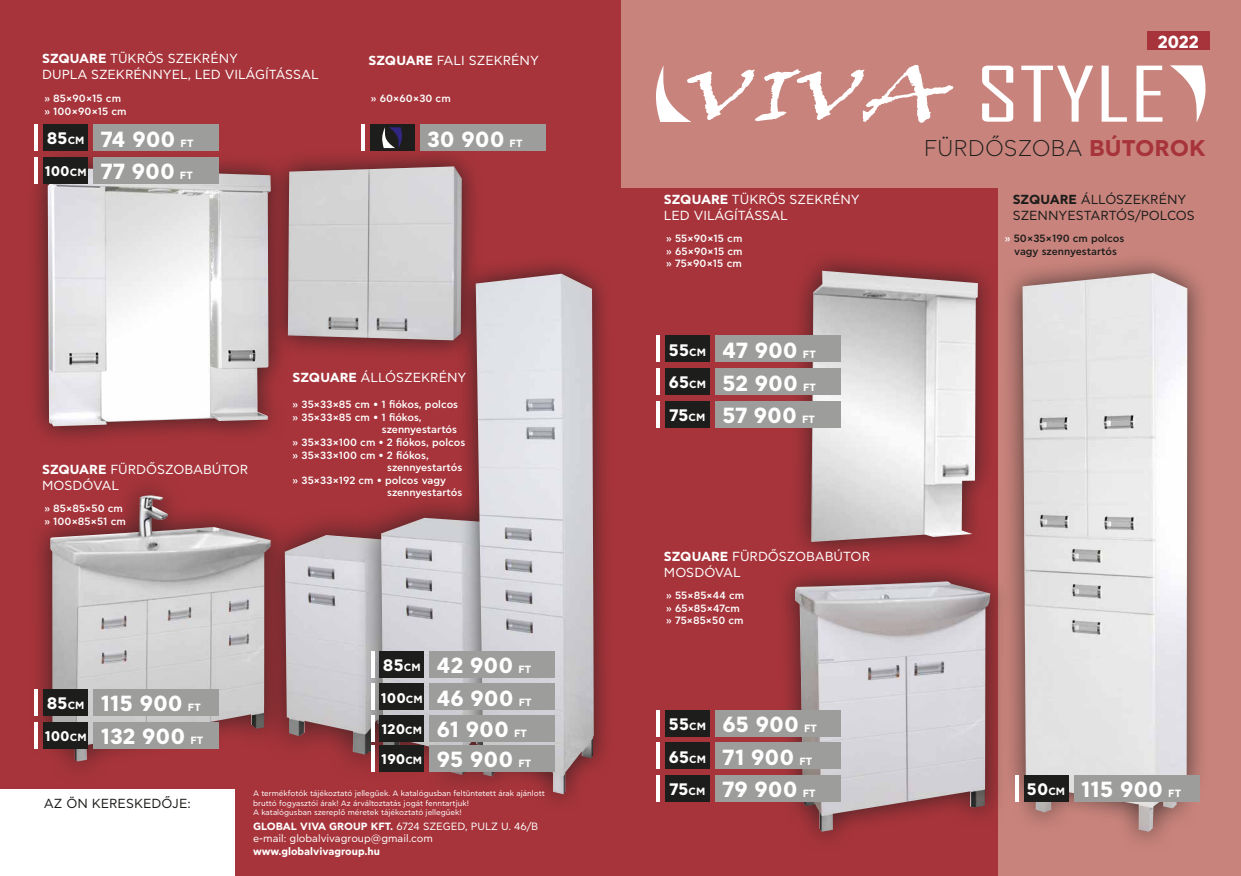
<style>
.page{position:relative;width:1241px;height:876px;background:#fff}
.page>*{position:absolute;margin:0;border:0;box-sizing:border-box;transform-origin:0 0}
.t1{font:300 22.75px "Apivita Asty";color:#1d1d1b}
.t2{font:700 21.88px/32.8px "Apivita Asty";color:#fff}
.t3{font:700 17.5px "Apivita Asty";color:#fff}
.t4{font:13.12px/15.8px "Apivita Asty";color:#fff}
.t5{font:13.12px/15.8px "Apivita Asty";color:#1d1d1b}
.t6{font:500 10.5px/12.6px "Apivita Asty";color:#fff}
.t7{font:10.5px/12.6px "Apivita Asty";color:#fff}
.t8{font:500 10.5px/12.6px "Apivita Asty";color:#1d1d1b;text-align:center}
.t9{font:700 10.5px "Apivita Asty";color:#fff}
.t10{font:7.88px/9.5px "Apivita Asty";color:#fff}
.s1{font-weight:700}
.s2{font-size:16.62px}
.s3{font-size:10.5px}
.s4{font-size:14px}
.s5{font-weight:700;color:#a7343b}
.s6{color:#fff}
</style>
<div class="page">
<div style="left:620px;top:0;width:620px;height:876px;background:#c8837c"></div>
<div style="left:0;top:0;width:620px;height:876px;background:#a7343b"></div>
<div style="left:620px;top:188px;width:377px;height:688px;background:#a7343b"></div>
<svg style="left:1170px;top:65px;width:35px;height:57px"></svg>
<svg style="left:656px;top:65px;width:297px;height:58px"></svg>
<svg style="left:982px;top:66px;width:180px;height:56px"></svg>
<div style="left:789px;top:249px;width:210px;height:314px;background:#1d1d1b;opacity:.75"></div>
<img style="left:811px;top:271px;width:166px;height:271px">
<div style="left:26px;top:146px;width:265px;height:301px;background:#1d1d1b;opacity:.75"></div>
<img style="left:48px;top:167px;width:223px;height:259px">
<div style="left:267px;top:146px;width:216px;height:215px;background:#1d1d1b;opacity:.75"></div>
<img style="left:288px;top:166px;width:174px;height:174px">
<div style="left:258px;top:509px;width:163px;height:270px;background:#1d1d1b;opacity:.75"></div>
<img style="left:293px;top:535px;width:61px;height:219px">
<div style="left:354px;top:492px;width:163px;height:307px;background:#1d1d1b;opacity:.75"></div>
<img style="left:381px;top:518px;width:74px;height:256px">
<div style="left:773px;top:560px;width:238px;height:292px;background:#1d1d1b;opacity:.75"></div>
<img style="left:795px;top:581px;width:195px;height:250px">
<div style="left:455px;top:254px;width:159px;height:559px;background:#1d1d1b;opacity:.75"></div>
<img style="left:475px;top:274px;width:118px;height:520px">
<div style="left:1000px;top:252px;width:209px;height:600px;background:#1d1d1b;opacity:.75"></div>
<img style="left:1022px;top:273px;width:165px;height:558px">
<div style="left:715px;top:369px;width:125px;height:26px;background:#9d9d9c"></div>
<div style="left:665px;top:369px;width:44px;height:26px;background:#1d1d1b"></div>
<hr style="left:656px;top:369px;width:3px;height:26px;background:#fff">
<div style="left:715px;top:401px;width:125px;height:26px;background:#9d9d9c"></div>
<div style="left:665px;top:401px;width:44px;height:26px;background:#1d1d1b"></div>
<hr style="left:656px;top:401px;width:3px;height:26px;background:#fff">
<div style="left:429px;top:651px;width:126px;height:26px;background:#9d9d9c"></div>
<div style="left:380px;top:651px;width:44px;height:26px;background:#1d1d1b"></div>
<hr style="left:371px;top:651px;width:3px;height:26px;background:#fff">
<div style="left:429px;top:745px;width:126px;height:26px;background:#9d9d9c"></div>
<div style="left:380px;top:745px;width:44px;height:26px;background:#1d1d1b"></div>
<hr style="left:371px;top:745px;width:3px;height:26px;background:#fff">
<div style="left:429px;top:715px;width:126px;height:26px;background:#9d9d9c"></div>
<div style="left:380px;top:715px;width:44px;height:26px;background:#1d1d1b"></div>
<hr style="left:371px;top:715px;width:3px;height:26px;background:#fff">
<div style="left:429px;top:684px;width:126px;height:26px;background:#9d9d9c"></div>
<div style="left:380px;top:684px;width:44px;height:26px;background:#1d1d1b"></div>
<hr style="left:371px;top:684px;width:3px;height:26px;background:#fff">
<div style="left:715px;top:336px;width:125px;height:26px;background:#9d9d9c"></div>
<div style="left:665px;top:336px;width:44px;height:26px;background:#1d1d1b"></div>
<hr style="left:656px;top:336px;width:3px;height:26px;background:#fff">
<div style="left:1073px;top:775px;width:126px;height:26px;background:#9d9d9c"></div>
<div style="left:1023px;top:775px;width:44px;height:26px;background:#1d1d1b"></div>
<svg style="left:1014px;top:775px;width:4px;height:26px"></svg>
<div style="left:715px;top:742px;width:125px;height:26px;background:#9d9d9c"></div>
<div style="left:665px;top:742px;width:44px;height:26px;background:#1d1d1b"></div>
<hr style="left:656px;top:742px;width:3px;height:26px;background:#fff">
<div style="left:715px;top:775px;width:125px;height:26px;background:#9d9d9c"></div>
<div style="left:665px;top:775px;width:44px;height:26px;background:#1d1d1b"></div>
<hr style="left:656px;top:775px;width:3px;height:26px;background:#fff">
<div style="left:715px;top:710px;width:125px;height:26px;background:#9d9d9c"></div>
<div style="left:665px;top:710px;width:44px;height:26px;background:#1d1d1b"></div>
<hr style="left:656px;top:710px;width:3px;height:26px;background:#fff">
<div style="left:419px;top:125px;width:126px;height:26px;background:#9d9d9c"></div>
<div style="left:370px;top:125px;width:44px;height:26px;background:#1d1d1b"></div>
<hr style="left:361px;top:125px;width:3px;height:26px;background:#fff">
<svg style="left:382px;top:127px;width:20px;height:21px"></svg>
<div style="left:27px;top:472px;width:266px;height:311px;background:#1d1d1b;opacity:.75"></div>
<img style="left:50px;top:495px;width:221px;height:266px">
<div style="left:93px;top:689px;width:126px;height:26px;background:#9d9d9c"></div>
<div style="left:44px;top:689px;width:44px;height:26px;background:#1d1d1b"></div>
<hr style="left:35px;top:689px;width:3px;height:26px;background:#fff">
<div style="left:93px;top:722px;width:126px;height:26px;background:#9d9d9c"></div>
<div style="left:44px;top:722px;width:44px;height:26px;background:#1d1d1b"></div>
<hr style="left:35px;top:722px;width:3px;height:26px;background:#fff">
<div style="left:93px;top:125px;width:126px;height:26px;background:#9d9d9c"></div>
<div style="left:44px;top:125px;width:44px;height:26px;background:#1d1d1b"></div>
<hr style="left:35px;top:125px;width:3px;height:26px;background:#fff">
<div style="left:93px;top:157px;width:126px;height:27px;background:#9d9d9c"></div>
<div style="left:44px;top:157px;width:44px;height:27px;background:#1d1d1b"></div>
<hr style="left:35px;top:157px;width:3px;height:27px;background:#fff">
<div style="left:0;top:789px;width:234px;height:87px;background:#fff"></div>
<div style="left:1147px;top:32px;width:62px;height:18px;background:#a7343b"></div>
<p class="t4" style="left:42px;top:51px;width:278px"><span class="s1">SZQUARE</span> TÜKRÖS SZEKRÉNY<br>DUPLA SZEKRÉNNYEL, LED VILÁGÍTÁSSAL</p>
<p class="t4" style="left:368px;top:53px;width:172px"><span class="s1">SZQUARE</span> FALI SZEKRÉNY</p>
<p class="t6" style="left:44px;top:93px;width:84px">» 85×90×15 cm » 100×90×15 cm</p>
<p class="t6" style="left:371px;top:93px;width:81px">» 60×60×30 cm</p>
<h2 class="t2" style="left:45px;top:123px;width:150px"><span class="s2">85</span><span class="s3">CM</span> 74 900 <span class="s3">FT<br></span><span class="s4">100</span><span class="s3">CM</span> 77 900 <span class="s3">FT</span></h2>
<h2 class="t2" style="left:427px;top:123px;width:97px">30 900 <span class="s3">FT</span></h2>
<p class="t4" style="left:42px;top:461px;width:208px"><span class="s1">SZQUARE</span> FÜRDŐSZOBABÚTOR<br>MOSDÓVAL</p>
<p class="t6" style="left:44px;top:502px;width:83px">» 85×85×50 cm » 100×85×51 cm</p>
<p class="t4" style="left:292px;top:370px;width:175px"><span class="s1">SZQUARE</span> ÁLLÓSZEKRÉNY</p>
<p class="t6" style="left:292px;top:398px;width:167px">» 35×33×85 cm • 1 fiókos, polcos</p>
<p class="t6" style="left:292px;top:411px;width:131px">» 35×33×85 cm • 1 fiókos,</p>
<p class="t6" style="left:382px;top:424px;width:77px">szennyestartós</p>
<p class="t6" style="left:292px;top:436px;width:174px">» 35×33×100 cm • 2 fiókos, polcos</p>
<p class="t6" style="left:292px;top:449px;width:138px">» 35×33×100 cm • 2 fiókos,</p>
<p class="t6" style="left:387px;top:461px;width:77px">szennyestartós</p>
<p class="t6" style="left:292px;top:474px;width:155px">» 35×33×192 cm • polcos vagy</p>
<p class="t6" style="left:387px;top:487px;width:77px">szennyestartós</p>
<h2 class="t2" style="left:45px;top:688px;width:160px"><span class="s2">85</span><span class="s3">CM</span> 115 900 <span class="s3">FT<br></span><span class="s4">100</span><span class="s3">CM</span> 132 900 <span class="s3">FT</span></h2>
<h2 class="t2" style="left:383px;top:649px;width:150px"><span class="s2">85</span><span class="s3">CM</span> 42 900 <span class="s3">FT</span></h2>
<h2 class="t2" style="left:381px;top:682px;width:152px"><span class="s4">100</span><span class="s3">CM</span> 46 900 <span class="s3">FT</span></h2>
<h2 class="t2" style="left:381px;top:713px;width:147px"><span class="s4">120</span><span class="s3">CM</span> 61 900 <span class="s3">FT</span></h2>
<h2 class="t2" style="left:381px;top:744px;width:151px"><span class="s4">190</span><span class="s3">CM</span> 95 900 <span class="s3">FT</span></h2>
<p class="t5" style="left:44px;top:795px;width:148px">AZ ÖN KERESKEDŐJE:</p>
<p class="t10" style="left:253px;top:788px;width:293px">A termékfotók tájékoztató jellegűek. A katalógusban feltüntetett árak ajánlott bruttó fogyasztói árak! Az árváltoztatás jogát fenntartjuk!<br>A katalógusban szereplő méretek tájékoztató jellegűek!</p>
<p class="t7" style="left:253px;top:820px;width:286px"><span class="s1">GLOBAL VIVA GROUP KFT.</span> 6724 SZEGED, PULZ U. 46/B e-mail: globalvivagroup@gmail.com</p>
<p class="t9" style="left:253px;top:844px;width:128px">www.globalvivagroup.hu</p>
<p class="t4" style="left:663px;top:192px;width:197px"><span class="s1">SZQUARE</span> TÜKRÖS SZEKRÉNY<br>LED VILÁGÍTÁSSAL</p>
<p class="t6" style="left:666px;top:232px;width:78px;text-align:justify">» 55×90×15 cm » 65×90×15 cm » 75×90×15 cm</p>
<h2 class="t2" style="left:668px;top:334px;width:148px"><span class="s2">55</span><span class="s3">CM</span> 47 900 <span class="s3">FT</span></h2>
<h2 class="t2" style="left:668px;top:367px;width:148px"><span class="s2">65</span><span class="s3">CM</span> 52 900 <span class="s3">FT<br></span><span class="s2">75</span><span class="s3">CM</span> 57 900 <span class="s3">FT</span></h2>
<p class="t4" style="left:663px;top:548px;width:208px"><span class="s1">SZQUARE</span> FÜRDŐSZOBABÚTOR<br>MOSDÓVAL</p>
<p class="t6" style="left:666px;top:589px;width:79px">» 55×85×44 cm » 65×85×47cm » 75×85×50 cm</p>
<h2 class="t2" style="left:668px;top:708px;width:149px"><span class="s2">55</span><span class="s3">CM</span> 65 900 <span class="s3">FT</span></h2>
<h2 class="t2" style="left:668px;top:741px;width:148px"><span class="s2">65</span><span class="s3">CM</span> 71 900 <span class="s3">FT<br></span><span class="s2">75</span><span class="s3">CM</span> 79 900 <span class="s3">FT</span></h2>
<h3 class="t3" style="left:1157px;top:31px;width:42px">2022</h3>
<h1 class="t1" style="left:923px;top:135px;width:283px">FÜRDŐSZOBA <span class="s5">BÚTOROK</span></h1>
<p class="t5" style="left:1012px;top:192px;width:184px"><span class="s1">SZQUARE</span> ÁLLÓSZEKRÉNY<br>SZENNYESTARTÓS/POLCOS</p>
<p class="t8" style="left:1004px;top:232px;width:121px"><span class="s6">»</span> 50×35×190 cm polcos vagy szennyestartós</p>
<h2 class="t2" style="left:1026px;top:774px;width:156px"><span class="s2">50</span><span class="s3">CM</span> 115 900 <span class="s3">FT</span></h2>
</div>
